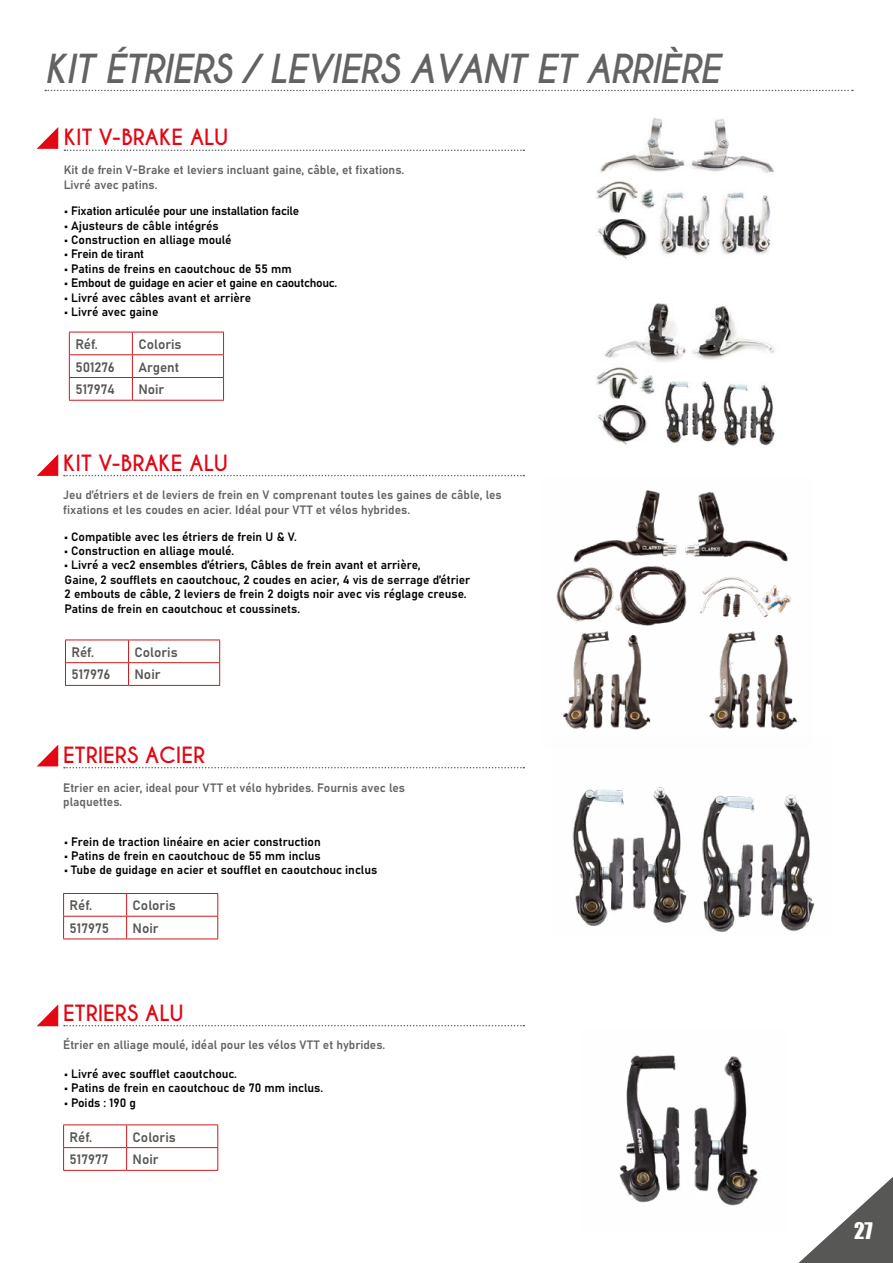
<style>
.page{position:relative;width:893px;height:1263px;background:#fff}
.page>*{position:absolute;margin:0;border:0;box-sizing:border-box;transform-origin:0 0}
.t1{font:italic 700 37.5px "Caviar Dreams";letter-spacing:-.03em;color:#646363}
.t2{font:700 21px "Caviar Dreams";color:#e30613}
.t3{font:21px "Impact";color:#fff}
.t4{font:13.5px "Bahnschrift";color:#575756}
.t5{font:12px/14.4px "Bahnschrift";color:#020202}
.t6{font:12px/14.4px "Bahnschrift";color:#646363}
.t7{font:12px "Bahnschrift";letter-spacing:-.02em;color:#020202}
</style>
<div class="page">
<svg style="left:798px;top:1177px;width:95px;height:86px"></svg>
<svg style="left:64px;top:475px;width:460px;height:1px"></svg>
<svg style="left:64px;top:1025px;width:460px;height:1px"></svg>
<svg style="left:64px;top:767px;width:460px;height:1px"></svg>
<img style="left:596px;top:324px;width:179px;height:122px">
<img style="left:556px;top:490px;width:242px;height:240px">
<img style="left:619px;top:1055px;width:139px;height:151px">
<img style="left:572px;top:787px;width:243px;height:145px">
<hr style="left:69px;top:332px;width:63px;height:1px;background:#cd1719">
<hr style="left:132px;top:332px;width:92px;height:1px;background:#cd1719">
<hr style="left:69px;top:354px;width:63px;height:1px;background:#cd1719">
<hr style="left:132px;top:354px;width:92px;height:1px;background:#cd1719">
<hr style="left:69px;top:377px;width:63px;height:1px;background:#cd1719">
<svg style="left:69px;top:332px;width:1px;height:68px"></svg>
<hr style="left:132px;top:377px;width:92px;height:1px;background:#cd1719">
<svg style="left:132px;top:332px;width:1px;height:68px"></svg>
<svg style="left:223px;top:332px;width:1px;height:68px"></svg>
<hr style="left:69px;top:400px;width:63px;height:1px;background:#cd1719">
<hr style="left:132px;top:400px;width:92px;height:1px;background:#cd1719">
<hr style="left:65px;top:640px;width:64px;height:1px;background:#cd1719">
<hr style="left:129px;top:640px;width:91px;height:1px;background:#cd1719">
<hr style="left:65px;top:662px;width:64px;height:1px;background:#cd1719">
<svg style="left:65px;top:640px;width:1px;height:45px"></svg>
<hr style="left:129px;top:662px;width:91px;height:1px;background:#cd1719">
<svg style="left:128px;top:640px;width:1px;height:45px"></svg>
<svg style="left:219px;top:640px;width:1px;height:45px"></svg>
<hr style="left:65px;top:685px;width:64px;height:1px;background:#cd1719">
<hr style="left:129px;top:685px;width:91px;height:1px;background:#cd1719">
<hr style="left:63px;top:1124px;width:64px;height:1px;background:#cd1719">
<hr style="left:127px;top:1124px;width:91px;height:1px;background:#cd1719">
<hr style="left:63px;top:1147px;width:64px;height:1px;background:#cd1719">
<svg style="left:63px;top:1125px;width:1px;height:45px"></svg>
<hr style="left:127px;top:1147px;width:91px;height:1px;background:#cd1719">
<svg style="left:126px;top:1125px;width:1px;height:45px"></svg>
<svg style="left:217px;top:1125px;width:1px;height:45px"></svg>
<hr style="left:63px;top:1170px;width:64px;height:1px;background:#cd1719">
<hr style="left:127px;top:1170px;width:91px;height:1px;background:#cd1719">
<hr style="left:63px;top:893px;width:64px;height:1px;background:#cd1719">
<hr style="left:127px;top:893px;width:91px;height:1px;background:#cd1719">
<hr style="left:63px;top:916px;width:64px;height:1px;background:#cd1719">
<svg style="left:63px;top:894px;width:1px;height:44px"></svg>
<hr style="left:127px;top:916px;width:91px;height:1px;background:#cd1719">
<svg style="left:126px;top:894px;width:1px;height:44px"></svg>
<svg style="left:217px;top:894px;width:1px;height:44px"></svg>
<hr style="left:63px;top:938px;width:64px;height:1px;background:#cd1719">
<hr style="left:127px;top:938px;width:91px;height:1px;background:#cd1719">
<svg style="left:37px;top:1004px;width:21px;height:22px"></svg>
<svg style="left:37px;top:745px;width:21px;height:21px"></svg>
<svg style="left:37px;top:454px;width:21px;height:22px"></svg>
<svg style="left:36px;top:89px;width:817px;height:235px"></svg>
<h1 class="t1" style="left:44px;top:47px;width:677px">KIT ÉTRIERS / LEVIERS AVANT ET ARRIÈRE</h1>
<h2 class="t2" style="left:64px;top:125px;width:166px">KIT V-BRAKE ALU</h2>
<p class="t6" style="left:64px;top:162px;width:342px">Kit de frein V-Brake et leviers incluant gaine, câble, et fixations.<br>Livré avec patins.</p>
<p class="t7" style="left:65px;top:202px;width:236px">• Fixation articulée pour une installation facile</p>
<p class="t5" style="left:65px;top:217px;width:156px">• Ajusteurs de câble intégrés</p>
<p class="t5" style="left:65px;top:232px;width:168px">• Construction en alliage moulé</p>
<p class="t7" style="left:65px;top:245px;width:81px">• Frein de tirant</p>
<p class="t5" style="left:65px;top:261px;width:229px">• Patins de freins en caoutchouc de 55 mm</p>
<p class="t7" style="left:65px;top:274px;width:274px">• Embout de guidage en acier et gaine en caoutchouc.</p>
<p class="t5" style="left:65px;top:289px;width:188px">• Livré avec câbles avant et arrière</p>
<p class="t5" style="left:65px;top:304px;width:95px">• Livré avec gaine</p>
<p class="t4" style="left:75px;top:334px;width:24px">Réf.</p>
<p class="t4" style="left:138px;top:334px;width:45px">Coloris</p>
<p class="t4" style="left:75px;top:356px;width:41px">501276</p>
<p class="t4" style="left:138px;top:356px;width:42px">Argent</p>
<p class="t4" style="left:75px;top:379px;width:41px">517974</p>
<p class="t4" style="left:138px;top:379px;width:27px">Noir</p>
<h2 class="t2" style="left:63px;top:450px;width:166px">KIT V-BRAKE ALU</h2>
<p class="t6" style="left:63px;top:487px;width:440px">Jeu d’étriers et de leviers de frein en V comprenant toutes les gaines de câble, les fixations et les coudes en acier. Idéal pour VTT et vélos hybrides.</p>
<p class="t5" style="left:65px;top:528px;width:234px">• Compatible avec les étriers de frein U &amp; V.</p>
<p class="t5" style="left:65px;top:543px;width:171px">• Construction en alliage moulé.</p>
<p class="t5" style="left:65px;top:557px;width:407px">• Livré a vec2 ensembles d’étriers, Câbles de frein avant et arrière,<br>Gaine, 2 soufflets en caoutchouc, 2 coudes en acier, 4 vis de serrage d’étrier 2 embouts de câble, 2 leviers de frein 2 doigts noir avec vis réglage creuse.<br>Patins de frein en caoutchouc et coussinets.</p>
<p class="t4" style="left:72px;top:642px;width:24px">Réf.</p>
<p class="t4" style="left:135px;top:642px;width:45px">Coloris</p>
<p class="t4" style="left:72px;top:664px;width:40px">517976</p>
<p class="t4" style="left:135px;top:664px;width:27px">Noir</p>
<h2 class="t2" style="left:63px;top:742px;width:143px">ETRIERS ACIER</h2>
<p class="t6" style="left:63px;top:779px;width:343px">Etrier en acier, ideal pour VTT et vélo hybrides. Fournis avec les plaquettes.</p>
<p class="t5" style="left:65px;top:833px;width:258px">• Frein de traction linéaire en acier construction</p>
<p class="t5" style="left:65px;top:848px;width:258px">• Patins de frein en caoutchouc de 55 mm inclus</p>
<p class="t5" style="left:65px;top:862px;width:314px">• Tube de guidage en acier et soufflet en caoutchouc inclus</p>
<p class="t4" style="left:70px;top:895px;width:24px">Réf.</p>
<p class="t4" style="left:133px;top:895px;width:45px">Coloris</p>
<p class="t4" style="left:70px;top:918px;width:41px">517975</p>
<p class="t4" style="left:133px;top:918px;width:27px">Noir</p>
<h2 class="t2" style="left:63px;top:1000px;width:122px">ETRIERS ALU</h2>
<p class="t6" style="left:63px;top:1037px;width:324px">Étrier en alliage moulé, idéal pour les vélos VTT et hybrides.</p>
<p class="t5" style="left:65px;top:1066px;width:174px">• Livré avec soufflet caoutchouc.</p>
<p class="t5" style="left:65px;top:1080px;width:260px">• Patins de frein en caoutchouc de 70 mm inclus.</p>
<p class="t5" style="left:65px;top:1094px;width:73px">• Poids : 190 g</p>
<p class="t4" style="left:70px;top:1126px;width:24px">Réf.</p>
<p class="t4" style="left:133px;top:1126px;width:45px">Coloris</p>
<p class="t4" style="left:70px;top:1149px;width:41px">517977</p>
<p class="t4" style="left:133px;top:1149px;width:27px">Noir</p>
<h2 class="t3" style="left:854px;top:1214px;width:20px">27</h2>
</div>
